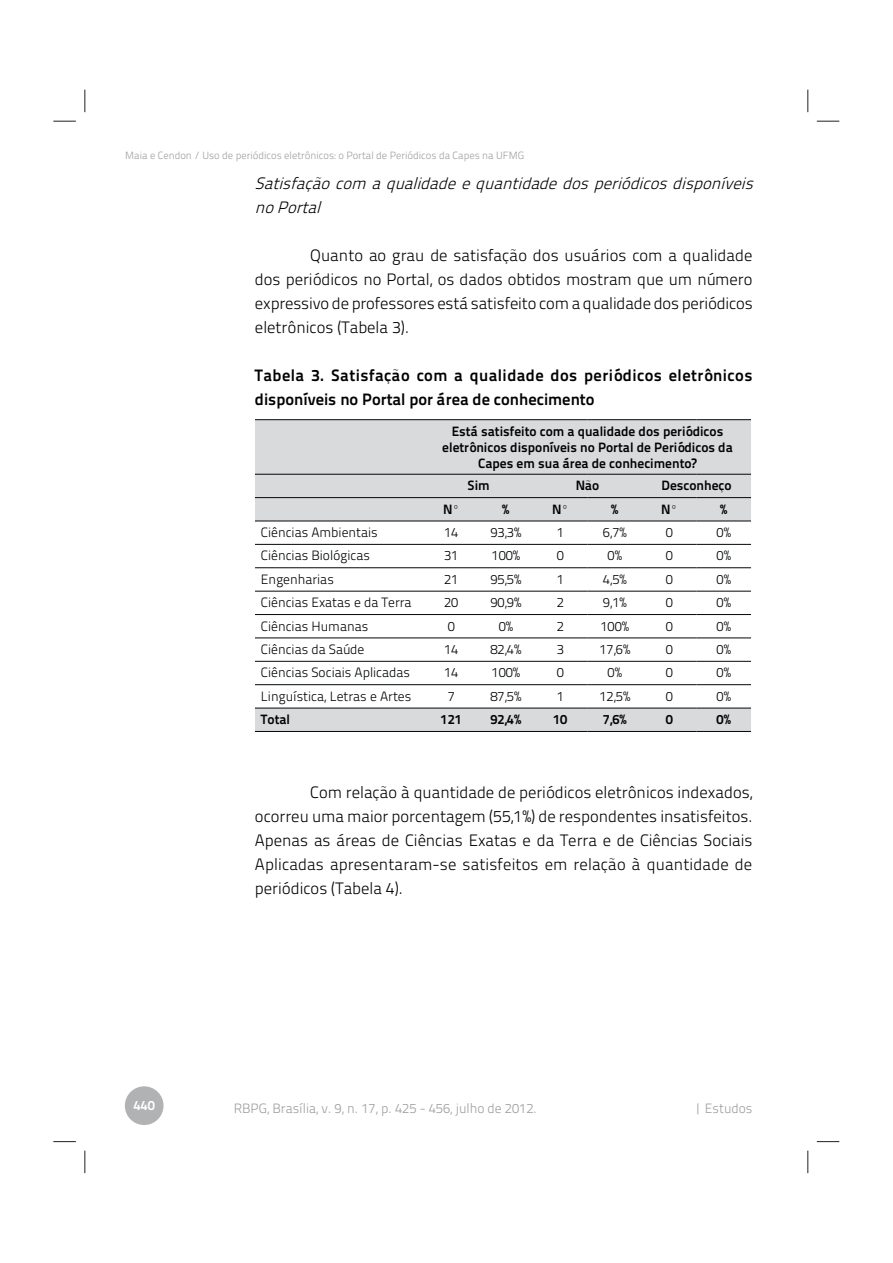
<style>
.page{position:relative;width:893px;height:1263px;background:#fff}
.page>*{position:absolute;margin:0;border:0;box-sizing:border-box;transform-origin:0 0}
.t1{font:16.5px/24px "Titillium Text 14 L 250 wt";color:#010202;text-align:justify}
.t2{font:16.5px/24px "Titillium Text 14 L 800 wt";letter-spacing:.03em;color:#010202}
.t3{font:italic 16.5px/24px "Titillium Text 14 L 250 wt";color:#010202}
.t4{font:13.5px "Titillium Text 14 L 250 wt";color:#010202}
.t5{font:13.5px/16.2px "Titillium Text 14 L 800 wt";color:#010202;text-align:center}
.t6{font:13.5px "Titillium Text 14 L 250 wt";color:#9c9da0}
.t7{font:13.5px "Titillium Text 14 L 800 wt";color:#fff}
.t8{font:10.5px "Titillium Text 14 L 250 wt";color:#9c9da0}
</style>
<div class="page">
<div style="left:125px;top:1086px;width:39px;height:39px;background:#b1b2b4;border-radius:50%"></div>
<div style="left:255px;top:420px;width:496px;height:101px;background:#d9dadb"></div>
<div style="left:255px;top:709px;width:496px;height:22px;background:#d9dadb"></div>
<hr style="left:255px;top:419px;width:332px;height:1px;background:#040809">
<hr style="left:587px;top:419px;width:109px;height:1px;background:#040809">
<hr style="left:696px;top:419px;width:55px;height:1px;background:#040809">
<hr style="left:255px;top:474px;width:332px;height:1px;background:#040809">
<hr style="left:587px;top:474px;width:109px;height:1px;background:#040809">
<hr style="left:696px;top:474px;width:55px;height:1px;background:#040809">
<hr style="left:255px;top:497px;width:332px;height:1px;background:#040809">
<hr style="left:587px;top:497px;width:109px;height:1px;background:#040809">
<hr style="left:696px;top:497px;width:55px;height:1px;background:#040809">
<hr style="left:255px;top:521px;width:332px;height:1px;background:#040809">
<hr style="left:587px;top:521px;width:109px;height:1px;background:#040809">
<hr style="left:696px;top:521px;width:55px;height:1px;background:#040809">
<hr style="left:255px;top:544px;width:332px;height:1px;background:#040809">
<hr style="left:587px;top:544px;width:109px;height:1px;background:#040809">
<hr style="left:696px;top:544px;width:55px;height:1px;background:#040809">
<hr style="left:255px;top:567px;width:332px;height:1px;background:#040809">
<hr style="left:587px;top:567px;width:109px;height:1px;background:#040809">
<hr style="left:696px;top:567px;width:55px;height:1px;background:#040809">
<hr style="left:255px;top:591px;width:332px;height:1px;background:#040809">
<hr style="left:587px;top:591px;width:109px;height:1px;background:#040809">
<hr style="left:696px;top:591px;width:55px;height:1px;background:#040809">
<hr style="left:255px;top:614px;width:332px;height:1px;background:#040809">
<hr style="left:587px;top:614px;width:109px;height:1px;background:#040809">
<hr style="left:696px;top:614px;width:55px;height:1px;background:#040809">
<hr style="left:255px;top:638px;width:332px;height:1px;background:#040809">
<hr style="left:587px;top:638px;width:109px;height:1px;background:#040809">
<hr style="left:696px;top:638px;width:55px;height:1px;background:#040809">
<hr style="left:255px;top:661px;width:332px;height:1px;background:#040809">
<hr style="left:587px;top:661px;width:109px;height:1px;background:#040809">
<hr style="left:696px;top:661px;width:55px;height:1px;background:#040809">
<hr style="left:255px;top:684px;width:332px;height:1px;background:#040809">
<hr style="left:587px;top:684px;width:109px;height:1px;background:#040809">
<hr style="left:696px;top:684px;width:55px;height:1px;background:#040809">
<hr style="left:255px;top:708px;width:332px;height:1px;background:#040809">
<hr style="left:587px;top:708px;width:109px;height:1px;background:#040809">
<hr style="left:696px;top:708px;width:55px;height:1px;background:#040809">
<hr style="left:255px;top:731px;width:332px;height:1px;background:#040809">
<hr style="left:587px;top:731px;width:109px;height:1px;background:#040809">
<hr style="left:696px;top:731px;width:55px;height:1px;background:#040809">
<svg style="left:53px;top:121px;width:23px;height:1px"></svg>
<svg style="left:817px;top:121px;width:22px;height:1px"></svg>
<svg style="left:53px;top:1141px;width:23px;height:1px"></svg>
<svg style="left:817px;top:1141px;width:22px;height:1px"></svg>
<svg style="left:85px;top:90px;width:1px;height:22px"></svg>
<svg style="left:85px;top:1151px;width:1px;height:22px"></svg>
<svg style="left:807px;top:90px;width:1px;height:22px"></svg>
<svg style="left:807px;top:1151px;width:1px;height:22px"></svg>
<p class="t8" style="left:125px;top:151px;width:400px">Maia e Cendon / Uso de periódicos eletrônicos: o Portal de Periódicos da Capes na UFMG</p>
<p class="t3" style="left:255px;top:173px;width:503px">Satisfação com a qualidade e quantidade dos periódicos disponíveis no Portal</p>
<p class="t1" style="left:255px;top:245px;width:499px;text-indent:55px">Quanto ao grau de satisfação dos usuários com a qualidade dos periódicos no Portal, os dados obtidos mostram que um número expressivo de professores está satisfeito com a qualidade dos periódicos eletrônicos (Tabela 3).</p>
<p class="t2" style="left:255px;top:365px;width:499px">Tabela 3. Satisfação com a qualidade dos periódicos eletrônicos disponíveis no Portal por área de conhecimento</p>
<p class="t5" style="left:442px;top:425px;width:292px">Está satisfeito com a qualidade dos periódicos eletrônicos disponíveis no Portal de Periódicos da<br>Capes em sua área de conhecimento?</p>
<p class="t5" style="left:467px;top:479px;width:24px">Sim</p>
<p class="t5" style="left:576px;top:479px;width:25px">Não</p>
<p class="t5" style="left:661px;top:479px;width:72px">Desconheço</p>
<p class="t5" style="left:443px;top:502px;width:18px">Nº</p>
<p class="t5" style="left:502px;top:502px;width:9px">%</p>
<p class="t5" style="left:552px;top:502px;width:18px">Nº</p>
<p class="t5" style="left:611px;top:502px;width:9px">%</p>
<p class="t5" style="left:661px;top:502px;width:18px">Nº</p>
<p class="t5" style="left:720px;top:502px;width:9px">%</p>
<p class="t4" style="left:261px;top:527px;width:118px">Ciências Ambientais</p>
<p class="t4" style="left:444px;top:527px;width:16px">14</p>
<p class="t4" style="left:490px;top:527px;width:32px">93,3%</p>
<p class="t4" style="left:557px;top:527px;width:9px">1</p>
<p class="t4" style="left:603px;top:527px;width:25px">6,7%</p>
<p class="t4" style="left:666px;top:527px;width:9px">0</p>
<p class="t4" style="left:717px;top:527px;width:16px">0%</p>
<p class="t4" style="left:261px;top:551px;width:110px">Ciências Biológicas</p>
<p class="t4" style="left:444px;top:551px;width:16px">31</p>
<p class="t4" style="left:491px;top:551px;width:30px">100%</p>
<p class="t4" style="left:557px;top:551px;width:9px">0</p>
<p class="t4" style="left:608px;top:551px;width:16px">0%</p>
<p class="t4" style="left:666px;top:551px;width:9px">0</p>
<p class="t4" style="left:717px;top:551px;width:16px">0%</p>
<p class="t4" style="left:261px;top:574px;width:74px">Engenharias</p>
<p class="t4" style="left:444px;top:574px;width:16px">21</p>
<p class="t4" style="left:490px;top:574px;width:32px">95,5%</p>
<p class="t4" style="left:557px;top:574px;width:9px">1</p>
<p class="t4" style="left:603px;top:574px;width:25px">4,5%</p>
<p class="t4" style="left:666px;top:574px;width:9px">0</p>
<p class="t4" style="left:717px;top:574px;width:16px">0%</p>
<p class="t4" style="left:261px;top:598px;width:152px">Ciências Exatas e da Terra</p>
<p class="t4" style="left:444px;top:598px;width:16px">20</p>
<p class="t4" style="left:490px;top:598px;width:32px">90,9%</p>
<p class="t4" style="left:557px;top:598px;width:9px">2</p>
<p class="t4" style="left:603px;top:598px;width:25px">9,1%</p>
<p class="t4" style="left:666px;top:598px;width:9px">0</p>
<p class="t4" style="left:717px;top:598px;width:16px">0%</p>
<p class="t4" style="left:261px;top:621px;width:109px">Ciências Humanas</p>
<p class="t4" style="left:448px;top:621px;width:9px">0</p>
<p class="t4" style="left:499px;top:621px;width:16px">0%</p>
<p class="t4" style="left:557px;top:621px;width:9px">2</p>
<p class="t4" style="left:600px;top:621px;width:30px">100%</p>
<p class="t4" style="left:666px;top:621px;width:9px">0</p>
<p class="t4" style="left:717px;top:621px;width:16px">0%</p>
<p class="t4" style="left:261px;top:644px;width:105px">Ciências da Saúde</p>
<p class="t4" style="left:444px;top:644px;width:16px">14</p>
<p class="t4" style="left:490px;top:644px;width:32px">82,4%</p>
<p class="t4" style="left:557px;top:644px;width:9px">3</p>
<p class="t4" style="left:599px;top:644px;width:32px">17,6%</p>
<p class="t4" style="left:666px;top:644px;width:9px">0</p>
<p class="t4" style="left:717px;top:644px;width:16px">0%</p>
<p class="t4" style="left:261px;top:668px;width:151px">Ciências Sociais Aplicadas</p>
<p class="t4" style="left:444px;top:668px;width:16px">14</p>
<p class="t4" style="left:491px;top:668px;width:30px">100%</p>
<p class="t4" style="left:557px;top:668px;width:9px">0</p>
<p class="t4" style="left:608px;top:668px;width:16px">0%</p>
<p class="t4" style="left:666px;top:668px;width:9px">0</p>
<p class="t4" style="left:717px;top:668px;width:16px">0%</p>
<p class="t4" style="left:261px;top:691px;width:152px">Linguística, Letras e Artes</p>
<p class="t4" style="left:448px;top:691px;width:9px">7</p>
<p class="t4" style="left:490px;top:691px;width:32px">87,5%</p>
<p class="t4" style="left:557px;top:691px;width:9px">1</p>
<p class="t4" style="left:599px;top:691px;width:32px">12,5%</p>
<p class="t4" style="left:666px;top:691px;width:9px">0</p>
<p class="t4" style="left:717px;top:691px;width:16px">0%</p>
<p class="t5" style="left:261px;top:713px;width:31px">Total</p>
<p class="t5" style="left:441px;top:713px;width:23px">121</p>
<p class="t5" style="left:490px;top:713px;width:32px">92,4%</p>
<p class="t5" style="left:553px;top:713px;width:16px">10</p>
<p class="t5" style="left:603px;top:713px;width:25px">7,6%</p>
<p class="t5" style="left:666px;top:713px;width:9px">0</p>
<p class="t5" style="left:717px;top:713px;width:16px">0%</p>
<p class="t1" style="left:255px;top:782px;width:499px;text-indent:55px">Com relação à quantidade de periódicos eletrônicos indexados, ocorreu uma maior porcentagem (55,1%) de respondentes insatisfeitos.<br>Apenas as áreas de Ciências Exatas e da Terra e de Ciências Sociais Aplicadas apresentaram-se satisfeitos em relação à quantidade de periódicos (Tabela 4).</p>
<p class="t7" style="left:133px;top:1100px;width:23px">440</p>
<p class="t6" style="left:234px;top:1104px;width:305px">RBPG, Brasília, v. 9, n. 17, p. 425 - 456, julho de 2012.</p>
<p class="t6" style="left:694px;top:1104px;width:59px">| Estudos</p>
</div>
